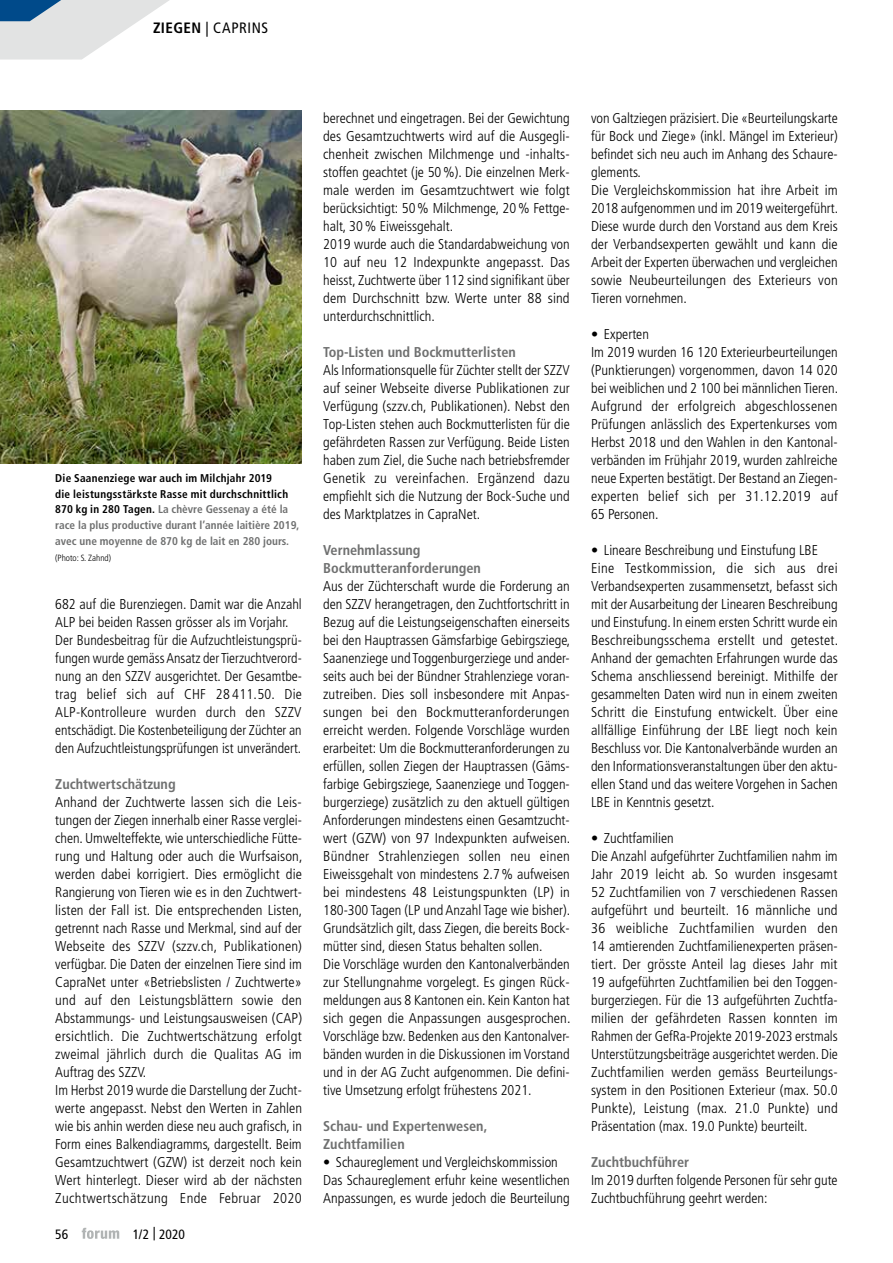
<style>
.page{position:relative;width:893px;height:1263px;background:#fff}
.page>*{position:absolute;margin:0;border:0;box-sizing:border-box;transform-origin:0 0}
.t1{font:condensed 15px "Frutiger LT Std";letter-spacing:.035em;color:#000}
.t2{font:300 condensed 14.25px/18px "Frutiger LT Std";color:#000}
.t3{font:700 condensed 14.25px/18px "Frutiger LT Std";color:#6f7070}
.t4{font:condensed 13.5px "Frutiger LT Std";color:#000}
.t5{font:700 condensed 11.25px/15.8px "Frutiger LT Std";color:#6f7070}
.t6{font:300 condensed 9px "Frutiger LT Std";color:#000}
.s1{font-weight:700}
.s2{color:#000}
</style>
<div class="page">
<svg style="left:82px;top:1228px;width:37px;height:11px"></svg>
<img style="left:0;top:111px;width:302px;height:353px">
<svg style="left:0;top:0;width:169px;height:60px"></svg>
<p class="t1" style="left:153px;top:19px;width:117px"><span class="s1">ZIEGEN</span> | CAPRINS</p>
<p class="t5" style="left:55px;top:470px;width:246px"><span class="s2">Die Saanenziege war auch im Milchjahr 2019<br>die leistungsstärkste Rasse mit durchschnittlich 870 kg in 280 Tagen.</span> La chèvre Gessenay a été la race la plus productive durant l’année laitière 2019, avec une moyenne de 870 kg de lait en 280 jours.</p>
<p class="t6" style="left:55px;top:552px;width:57px">(Photo: S. Zahnd)</p>
<p class="t2" style="left:55px;top:595px;width:248px">682 auf die Burenziegen. Damit war die Anzahl ALP bei beiden Rassen grösser als im Vorjahr.<br>Der Bundesbeitrag für die Aufzuchtleistungsprü&shy;fungen wurde gemäss Ansatz der Tierzuchtverord&shy;nung an den SZZV ausgerichtet. Der Gesamtbe&shy;trag belief sich auf CHF 28 411.50. Die ALP-Kontrolleure wurden durch den SZZV entschädigt. Die Kostenbeteiligung der Züchter an den Aufzuchtleistungsprüfungen ist unverändert.</p>
<p class="t3" style="left:55px;top:775px;width:122px">Zuchtwertschätzung</p>
<p class="t2" style="left:55px;top:793px;width:249px">Anhand der Zuchtwerte lassen sich die Leis&shy;tungen der Ziegen innerhalb einer Rasse verglei&shy;chen. Umwelteffekte, wie unterschiedliche Fütte&shy;rung und Haltung oder auch die Wurfsaison, werden dabei korrigiert. Dies ermöglicht die Rangierung von Tieren wie es in den Zuchtwert&shy;listen der Fall ist. Die entsprechenden Listen, getrennt nach Rasse und Merkmal, sind auf der Webseite des SZZV (szzv.ch, Publikationen) verfügbar. Die Daten der einzelnen Tiere sind im CapraNet unter «Betriebslisten / Zuchtwerte» und auf den Leistungsblättern sowie den Abstammungs- und Leistungsausweisen (CAP) ersichtlich. Die Zuchtwertschätzung erfolgt zweimal jährlich durch die Qualitas AG im Auftrag des SZZV.<br>Im Herbst 2019 wurde die Darstellung der Zucht&shy;werte angepasst. Nebst den Werten in Zahlen wie bis anhin werden diese neu auch grafisch, in Form eines Balkendiagramms, dargestellt. Beim Gesamtzuchtwert (GZW) ist derzeit noch kein Wert hinterlegt. Dieser wird ab der nächsten Zuchtwertschätzung Ende Februar 2020</p>
<p class="t4" style="left:55px;top:1226px;width:14px">56</p>
<p class="t4" style="left:133px;top:1226px;width:54px">1/2 | 2020</p>
<p class="t2" style="left:323px;top:109px;width:248px">berechnet und eingetragen. Bei der Gewichtung des Gesamtzuchtwerts wird auf die Ausgegli&shy;chenheit zwischen Milchmenge und -inhalts&shy;stoffen geachtet (je 50%). Die einzelnen Merk&shy;male werden im Gesamtzuchtwert wie folgt berücksichtigt: 50% Milchmenge, 20% Fettge&shy;halt, 30% Eiweissgehalt.<br>2019 wurde auch die Standardabweichung von 10 auf neu 12 Indexpunkte angepasst. Das heisst, Zuchtwerte über 112 sind signifikant über dem Durchschnitt bzw. Werte unter 88 sind unterdurchschnittlich.</p>
<p class="t3" style="left:323px;top:343px;width:194px">Top-Listen und Bockmutterlisten</p>
<p class="t2" style="left:323px;top:361px;width:248px;text-align:justify">Als Informationsquelle für Züchter stellt der SZZV auf seiner Webseite diverse Publikationen zur Verfügung (szzv.ch, Publikationen). Nebst den Top-Listen stehen auch Bockmutterlisten für die gefährdeten Rassen zur Verfügung. Beide Listen haben zum Ziel, die Suche nach betriebsfremder Genetik zu vereinfachen. Ergänzend dazu empfiehlt sich die Nutzung der Bock-Suche und des Marktplatzes in CapraNet.</p>
<p class="t3" style="left:323px;top:541px;width:159px">Vernehmlassung<br>Bockmutteranforderungen</p>
<p class="t2" style="left:323px;top:577px;width:249px">Aus der Züchterschaft wurde die Forderung an den SZZV herangetragen, den Zuchtfortschritt in Bezug auf die Leistungseigenschaften einerseits bei den Hauptrassen Gämsfarbige Gebirgsziege, Saanenziege und Toggenburgerziege und ander&shy;seits auch bei der Bündner Strahlenziege voran&shy;zutreiben. Dies soll insbesondere mit Anpas&shy;sungen bei den Bockmutteranforderungen erreicht werden. Folgende Vorschläge wurden erarbeitet: Um die Bockmutteranforderungen zu erfüllen, sollen Ziegen der Hauptrassen (Gäms&shy;farbige Gebirgsziege, Saanenziege und Toggen&shy;burgerziege) zusätzlich zu den aktuell gültigen Anforderungen mindestens einen Gesamtzucht&shy;wert (GZW) von 97 Indexpunkten aufweisen.<br>Bündner Strahlenziegen sollen neu einen Eiweissgehalt von mindestens 2.7% aufweisen bei mindestens 48 Leistungspunkten (LP) in 180-300 Tagen (LP und Anzahl Tage wie bisher).<br>Grundsätzlich gilt, dass Ziegen, die bereits Bock&shy;mütter sind, diesen Status behalten sollen.<br>Die Vorschläge wurden den Kantonalverbänden zur Stellungnahme vorgelegt. Es gingen Rück&shy;meldungen aus 8 Kantonen ein. Kein Kanton hat sich gegen die Anpassungen ausgesprochen.<br>Vorschläge bzw. Bedenken aus den Kantonalver&shy;bänden wurden in die Diskussionen im Vorstand und in der AG Zucht aufgenommen. Die defini&shy;tive Umsetzung erfolgt frühestens 2021.</p>
<p class="t3" style="left:323px;top:1117px;width:166px">Schau- und Expertenwesen,<br>Zuchtfamilien</p>
<p class="t2" style="left:323px;top:1153px;width:248px">• Schaureglement und Vergleichskommission<br>Das Schaureglement erfuhr keine wesentlichen<br>Anpassungen, es wurde jedoch die Beurteilung</p>
<p class="t2" style="left:591px;top:109px;width:249px">von Galtziegen präzisiert. Die «Beurteilungskarte für Bock und Ziege» (inkl. Mängel im Exterieur) befindet sich neu auch im Anhang des Schaure&shy;glements.<br>Die Vergleichskommission hat ihre Arbeit im 2018 aufgenommen und im 2019 weitergeführt.<br>Diese wurde durch den Vorstand aus dem Kreis der Verbandsexperten gewählt und kann die Arbeit der Experten überwachen und vergleichen sowie Neubeurteilungen des Exterieurs von Tieren vornehmen.</p>
<p class="t2" style="left:591px;top:325px;width:249px">• Experten<br>Im 2019 wurden 16 120 Exterieurbeurteilungen (Punktierungen) vorgenommen, davon 14 020 bei weiblichen und 2 100 bei männlichen Tieren.<br>Aufgrund der erfolgreich abgeschlossenen Prüfungen anlässlich des Expertenkurses vom Herbst 2018 und den Wahlen in den Kantonal&shy;verbänden im Frühjahr 2019, wurden zahlreiche neue Experten bestätigt. Der Bestand an Ziegen&shy;experten belief sich per 31.12.2019 auf 65 Personen.</p>
<p class="t2" style="left:591px;top:541px;width:249px">• Lineare Beschreibung und Einstufung LBE Eine Testkommission, die sich aus drei Verbandsexperten zusammensetzt, befasst sich mit der Ausarbeitung der Linearen Beschreibung und Einstufung. In einem ersten Schritt wurde ein Beschreibungsschema erstellt und getestet.<br>Anhand der gemachten Erfahrungen wurde das Schema anschliessend bereinigt. Mithilfe der gesammelten Daten wird nun in einem zweiten Schritt die Einstufung entwickelt. Über eine allfällige Einführung der LBE liegt noch kein Beschluss vor. Die Kantonalverbände wurden an den Informationsveranstaltungen über den aktu&shy;ellen Stand und das weitere Vorgehen in Sachen LBE in Kenntnis gesetzt.</p>
<p class="t2" style="left:591px;top:829px;width:248px">• Zuchtfamilien<br>Die Anzahl aufgeführter Zuchtfamilien nahm im Jahr 2019 leicht ab. So wurden insgesamt 52 Zuchtfamilien von 7 verschiedenen Rassen aufgeführt und beurteilt. 16 männliche und 36 weibliche Zuchtfamilien wurden den 14 amtierenden Zuchtfamilienexperten präsen&shy;tiert. Der grösste Anteil lag dieses Jahr mit 19 aufgeführten Zuchtfamilien bei den Toggen&shy;burgerziegen. Für die 13 aufgeführten Zuchtfa&shy;milien der gefährdeten Rassen konnten im Rahmen der GefRa-Projekte 2019-2023 erstmals Unterstützungsbeiträge ausgerichtet werden. Die Zuchtfamilien werden gemäss Beurteilungs&shy;system in den Positionen Exterieur (max. 50.0<br>Punkte), Leistung (max. 21.0 Punkte) und Präsentation (max. 19.0 Punkte) beurteilt.</p>
<p class="t3" style="left:591px;top:1153px;width:100px">Zuchtbuchführer</p>
<p class="t2" style="left:591px;top:1171px;width:248px">Im 2019 durften folgende Personen für sehr gute<br>Zuchtbuchführung geehrt werden:</p>
</div>
